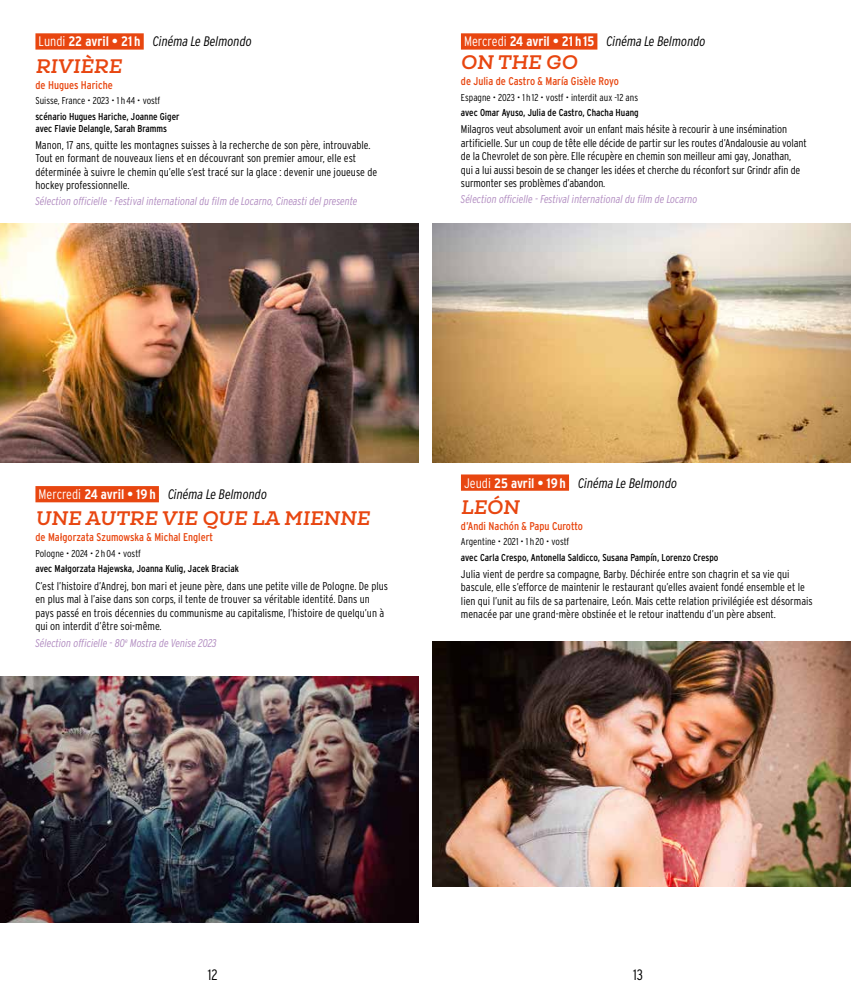
<style>
.page{position:relative;width:851px;height:993px;background:#fff}
.page>*{position:absolute;margin:0;border:0;box-sizing:border-box;transform-origin:0 0}
.t1{font:italic 700 18.75px "Queulat Alt";color:#e84610}
.t2{font:300 15px "Interstate Condensed";color:#000}
.t3{font:italic 300 13.75px "Interstate Condensed";color:#000}
.t4{font:300 11.25px/13.5px "Interstate Condensed";color:#000}
.t5{font:italic 300 11.25px "Interstate Condensed";color:#b28dc1}
.t6{font:11.25px "Interstate Condensed";color:#e84610}
.t7{font:10px/12px "Interstate Condensed";color:#000}
.t8{font:300 10px "Interstate Condensed";letter-spacing:-.005em;color:#000}
.s1{font-style:normal;color:#fff}
.s2{font-weight:700;font-style:normal;color:#fff}
</style>
<div class="page">
<div style="left:461px;top:33px;width:136px;height:17px;background:#e84610"></div>
<div style="left:461px;top:474px;width:108px;height:16px;background:#e84610"></div>
<div style="left:35px;top:33px;width:109px;height:17px;background:#e84610"></div>
<div style="left:35px;top:486px;width:124px;height:16px;background:#e84610"></div>
<img style="left:0;top:223px;width:418px;height:239px">
<img style="left:0;top:676px;width:418px;height:246px">
<img style="left:432px;top:223px;width:418px;height:239px">
<img style="left:432px;top:641px;width:418px;height:245px">
<p class="t3" style="left:39px;top:34px;width:215px"><span class="s1">Lundi</span> <span class="s2">22 avril • 21 h</span> Cinéma Le Belmondo</p>
<h1 class="t1" style="left:35px;top:53px;width:88px">RIVIÈRE</h1>
<p class="t6" style="left:35px;top:78px;width:79px">de Hugues Hariche</p>
<p class="t8" style="left:35px;top:95px;width:126px">Suisse, France • 2023 • 1 h 44 • vostf</p>
<p class="t7" style="left:35px;top:110px;width:145px">scénario Hugues Hariche, Joanne Giger avec Flavie Delangle, Sarah Bramms</p>
<p class="t4" style="left:35px;top:138px;width:343px">Manon, 17 ans, quitte les montagnes suisses à la recherche de son père, introuvable.<br>Tout en formant de nouveaux liens et en découvrant son premier amour, elle est déterminée à suivre le chemin qu’elle s’est tracé sur la glace : devenir une joueuse de hockey professionnelle.</p>
<p class="t5" style="left:35px;top:195px;width:323px">Sélection officielle - Festival international du film de Locarno, Cineasti del presente</p>
<p class="t3" style="left:464px;top:34px;width:243px"><span class="s1">Mercredi</span> <span class="s2">24 avril • 21 h 15</span> Cinéma Le Belmondo</p>
<h1 class="t1" style="left:461px;top:49px;width:118px">ON THE GO</h1>
<p class="t6" style="left:461px;top:75px;width:159px">de Julia de Castro &amp; María Gisèle Royo</p>
<p class="t8" style="left:461px;top:91px;width:179px">Espagne • 2023 • 1 h 12 • vostf • interdit aux -12 ans</p>
<p class="t7" style="left:461px;top:106px;width:179px">avec Omar Ayuso, Julia de Castro, Chacha Huang</p>
<p class="t4" style="left:461px;top:122px;width:347px">Milagros veut absolument avoir un enfant mais hésite à recourir à une insémination artificielle. Sur un coup de tête elle décide de partir sur les routes d’Andalousie au volant de la Chevrolet de son père. Elle récupère en chemin son meilleur ami gay, Jonathan,<br>qui a lui aussi besoin de se changer les idées et cherche du réconfort sur Grindr afin de surmonter ses problèmes d’abandon.</p>
<p class="t5" style="left:461px;top:193px;width:238px">Sélection officielle - Festival international du film de Locarno</p>
<p class="t3" style="left:39px;top:486px;width:230px"><span class="s1">Mercredi</span> <span class="s2">24 avril • 19h</span> Cinéma Le Belmondo</p>
<h1 class="t1" style="left:35px;top:505px;width:336px">UNE AUTRE VIE QUE LA MIENNE</h1>
<p class="t6" style="left:35px;top:531px;width:179px">de Małgorzata Szumowska &amp; Michal Englert</p>
<p class="t8" style="left:35px;top:547px;width:107px">Pologne • 2024 • 2 h 04 • vostf</p>
<p class="t7" style="left:35px;top:562px;width:205px">avec Małgorzata Hajewska, Joanna Kulig, Jacek Braciak</p>
<p class="t4" style="left:35px;top:578px;width:354px">C’est l’histoire d’Andrej, bon mari et jeune père, dans une petite ville de Pologne. De plus en plus mal à l’aise dans son corps, il tente de trouver sa véritable identité. Dans un pays passé en trois décennies du communisme au capitalisme, l’histoire de quelqu’un à qui on interdit d’être soi-même.</p>
<p class="t5" style="left:35px;top:636px;width:183px">Sélection officielle - 80<sup>e</sup> Mostra de Venise 2023</p>
<p class="t3" style="left:464px;top:475px;width:214px"><span class="s1">Jeudi</span> <span class="s2">25 avril • 19h</span> Cinéma Le Belmondo</p>
<h1 class="t1" style="left:461px;top:494px;width:60px">LEÓN</h1>
<p class="t6" style="left:461px;top:519px;width:124px">d’Andi Nachón &amp; Papu Curotto</p>
<p class="t8" style="left:461px;top:536px;width:110px">Argentine • 2021 • 1 h 20 • vostf</p>
<p class="t7" style="left:461px;top:551px;width:259px">avec Carla Crespo, Antonella Saldicco, Susana Pampín, Lorenzo Crespo</p>
<p class="t4" style="left:461px;top:567px;width:353px">Julia vient de perdre sa compagne, Barby. Déchirée entre son chagrin et sa vie qui bascule, elle s’efforce de maintenir le restaurant qu’elles avaient fondé ensemble et le lien qui l’unit au fils de sa partenaire, León. Mais cette relation privilégiée est désormais menacée par une grand-mère obstinée et le retour inattendu d’un père absent.</p>
<h2 class="t2" style="left:208px;top:966px;width:11px">12</h2>
<h2 class="t2" style="left:633px;top:966px;width:12px">13</h2>
</div>
